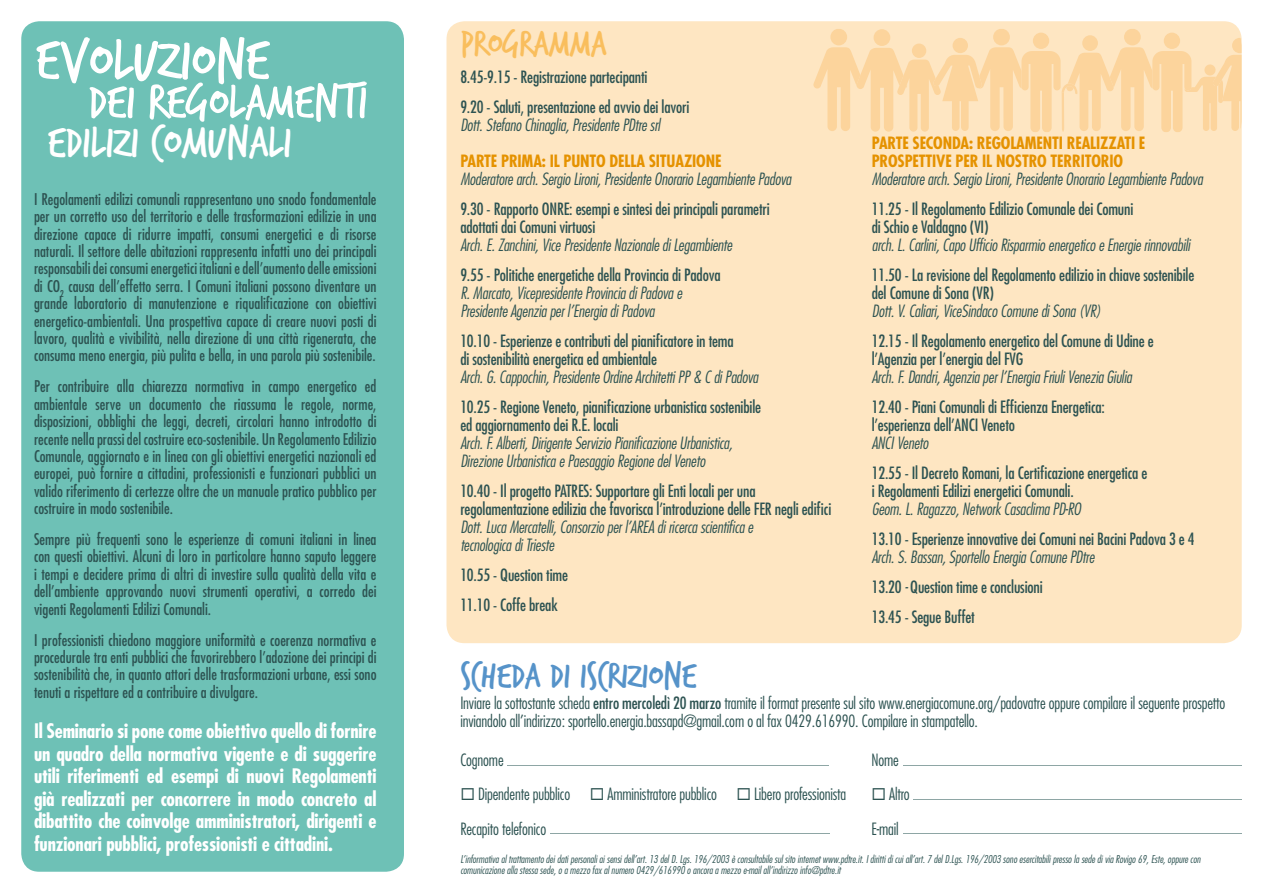
<style>
.page{position:relative;width:1263px;height:893px;background:#fff}
.page>*{position:absolute;margin:0;border:0;box-sizing:border-box;transform-origin:0 0}
.t1{font:63.6px "Trash Hand";color:#fff}
.t2{font:52.5px "Trash Hand";color:#fff}
.t3{font:48px "Trash Hand";color:#fff}
.t4{font:39px "Trash Hand";color:#5693c9}
.t5{font:39px "Trash Hand";color:#f9be5d}
.t6{font:700 condensed 19.5px/22.5px "Futura";letter-spacing:-.01em;color:#fff;text-align:justify}
.t7{font:condensed 16.5px/18px "Futura";letter-spacing:-.01em;color:#2d5352}
.t8{font:italic 300 condensed 16.5px/18px "Futura";letter-spacing:-.01em;color:#2d5352}
.t9{font:300 condensed 16.5px/18px "Futura";letter-spacing:-.01em;color:#2d5352}
.t10{font:700 condensed 16.5px/18px "Futura";letter-spacing:-.01em;color:#e59200}
.t11{font:condensed 15.75px/17.4px "Futura";color:#2d5352;text-align:justify}
.t12{font:italic 300 condensed 10.5px/10.5px "Futura";color:#2d5352}
.s1{font-weight:300;font-style:italic}
.s2{font-weight:400}
</style>
<div class="page">
<div style="left:21px;top:21px;width:383px;height:851px;background:#6ec1b6;border-radius:18px"></div>
<div style="left:446px;top:21px;width:796px;height:622px;background:#fee6c2;border-radius:18px"></div>
<hr style="left:507px;top:765px;width:322px;height:1px;background:#8ea6a5">
<hr style="left:550px;top:833px;width:279px;height:1px;background:#8ea6a5">
<hr style="left:903px;top:765px;width:339px;height:1px;background:#8ea6a5">
<hr style="left:903px;top:833px;width:339px;height:1px;background:#8ea6a5">
<hr style="left:913px;top:799px;width:329px;height:1px;background:#8ea6a5">
<div style="left:830px;top:29px;width:17px;height:16px;background:#fcd49c;border-radius:50%"></div>
<div style="left:873px;top:29px;width:17px;height:17px;background:#fcd49c;border-radius:50%"></div>
<div style="left:1124px;top:29px;width:17px;height:16px;background:#fcd49c;border-radius:50%"></div>
<svg style="left:1082px;top:35px;width:16px;height:16px"></svg>
<div style="left:1164px;top:33px;width:16px;height:16px;background:#fcd49c;border-radius:50%"></div>
<div style="left:993px;top:29px;width:17px;height:16px;background:#fcd49c;border-radius:50%"></div>
<div style="left:1033px;top:33px;width:16px;height:16px;background:#fcd49c;border-radius:50%"></div>
<svg style="left:813px;top:38px;width:429px;height:94px"></svg>
<h1 class="t1" style="left:36px;top:29px;width:235px">EVOLUZIONE</h1>
<h2 class="t2" style="left:89px;top:76px;width:280px">DEI REGOLAMENTI</h2>
<h3 class="t3" style="left:48px;top:119px;width:245px">EDILIZI COMUNALI</h3>
<p class="t11" style="left:34px;top:190px;width:344px">I Regolamenti edilizi comunali rappresentano uno snodo fondamentale per un corretto uso del territorio e delle trasformazioni edilizie in una direzione capace di ridurre impatti, consumi energetici e di risorse naturali. Il settore delle abitazioni rappresenta infatti uno dei principali responsabili dei consumi energetici italiani e dell’aumento delle emissioni di CO<sub>2</sub> causa dell’effetto serra. I Comuni italiani possono diventare un grande laboratorio di manutenzione e riqualificazione con obiettivi energetico-ambientali. Una prospettiva capace di creare nuovi posti di lavoro, qualità e vivibilità, nella direzione di una città rigenerata, che consuma meno energia, più pulita e bella, in una parola più sostenibile.</p>
<p class="t11" style="left:34px;top:378px;width:344px">Per contribuire alla chiarezza normativa in campo energetico ed ambientale serve un documento che riassuma le regole, norme, disposizioni, obblighi che leggi, decreti, circolari hanno introdotto di recente nella prassi del costruire eco-sostenibile. Un Regolamento Edilizio Comunale, aggiornato e in linea con gli obiettivi energetici nazionali ed europei, può fornire a cittadini, professionisti e funzionari pubblici un valido riferimento di certezze oltre che un manuale pratico pubblico per costruire in modo sostenibile.</p>
<p class="t11" style="left:34px;top:530px;width:344px">Sempre più frequenti sono le esperienze di comuni italiani in linea con questi obiettivi. Alcuni di loro in particolare hanno saputo leggere i tempi e decidere prima di altri di investire sulla qualità della vita e dell’ambiente approvando nuovi strumenti operativi, a corredo dei vigenti Regolamenti Edilizi Comunali.</p>
<p class="t11" style="left:34px;top:631px;width:344px">I professionisti chiedono maggiore uniformità e coerenza normativa e procedurale tra enti pubblici che favorirebbero l’adozione dei principi di sostenibilità che, in quanto attori delle trasformazioni urbane, essi sono tenuti a rispettare ed a contribuire a divulgare.</p>
<p class="t6" style="left:34px;top:720px;width:344px">Il Seminario si pone come obiettivo quello di fornire un quadro della normativa vigente e di suggerire utili riferimenti ed esempi di nuovi Regolamenti già realizzati per concorrere in modo concreto al dibattito che coinvolge amministratori, dirigenti e funzionari pubblici, professionisti e cittadini.</p>
<h3 class="t5" style="left:460px;top:24px;width:148px">PROGRAMMA</h3>
<p class="t7" style="left:460px;top:62px;width:231px;line-height:30px">8.45-9.15 - Registrazione partecipanti<br>9.20 - Saluti, presentazione ed avvio dei lavori</p>
<p class="t8" style="left:460px;top:116px;width:201px">Dott. Stefano Chinaglia, Presidente PDtre srl</p>
<p class="t10" style="left:460px;top:152px;width:263px">PARTE PRIMA: IL PUNTO DELLA SITUAZIONE</p>
<p class="t8" style="left:460px;top:170px;width:332px">Moderatore arch. Sergio Lironi, Presidente Onorario Legambiente Padova</p>
<p class="t7" style="left:460px;top:200px;width:311px">9.30 - Rapporto ONRE: esempi e sintesi dei principali parametri adottati dai Comuni virtuosi</p>
<p class="t8" style="left:460px;top:236px;width:273px">Arch. E. Zanchini, Vice Presidente Nazionale di Legambiente</p>
<p class="t7" style="left:460px;top:266px;width:262px">9.55 - Politiche energetiche della Provincia di Padova</p>
<p class="t8" style="left:460px;top:284px;width:223px">R. Marcato, Vicepresidente Provincia di Padova e<br>Presidente Agenzia per l’Energia di Padova</p>
<p class="t7" style="left:460px;top:332px;width:275px">10.10 - Esperienze e contributi del pianificatore in tema di sostenibilità energetica ed ambientale</p>
<p class="t8" style="left:460px;top:368px;width:300px">Arch. G. Cappochin, Presidente Ordine Architetti PP &amp; C di Padova</p>
<p class="t7" style="left:460px;top:398px;width:302px">10.25 - Regione Veneto, pianificazione urbanistica sostenibile ed aggiornamento dei R.E. locali</p>
<p class="t8" style="left:460px;top:434px;width:274px">Arch. F. Alberti, Dirigente Servizio Pianificazione Urbanistica,<br>Direzione Urbanistica e Paesaggio Regione del Veneto</p>
<p class="t7" style="left:460px;top:482px;width:372px">10.40 - Il progetto PATRES: Supportare gli Enti locali per una regolamentazione edilizia che favorisca l’introduzione delle FER negli edifici</p>
<p class="t8" style="left:460px;top:518px;width:294px">Dott. Luca Mercatelli, Consorzio per l’AREA di ricerca scientifica e tecnologica di Trieste</p>
<p class="t7" style="left:460px;top:560px;width:109px;line-height:30px">10.55 - Question time<br>11.10 - Coffe break</p>
<h3 class="t4" style="left:460px;top:657px;width:237px">SCHEDA DI ISCRIZIONE</h3>
<p class="t10" style="left:872px;top:134px;width:275px">PARTE SECONDA: REGOLAMENTI REALIZZATI E<br>PROSPETTIVE PER IL NOSTRO TERRITORIO</p>
<p class="t8" style="left:872px;top:170px;width:332px">Moderatore arch. Sergio Lironi, Presidente Onorario Legambiente Padova</p>
<p class="t7" style="left:872px;top:200px;width:263px">11.25 - Il Regolamento Edilizio Comunale dei Comuni di Schio e Valdagno (VI)</p>
<p class="t8" style="left:872px;top:236px;width:320px">arch. L. Carlini, Capo Ufficio Risparmio energetico e Energie rinnovabili</p>
<p class="t7" style="left:872px;top:266px;width:324px">11.50 - La revisione del Regolamento edilizio in chiave sostenibile del Comune di Sona (VR)</p>
<p class="t8" style="left:872px;top:302px;width:231px">Dott. V. Caliari, ViceSindaco Comune di Sona (VR)</p>
<p class="t7" style="left:872px;top:332px;width:284px">12.15 - Il Regolamento energetico del Comune di Udine e l’Agenzia per l’energia del FVG</p>
<p class="t8" style="left:872px;top:368px;width:262px">Arch. F. Dandri, Agenzia per l’Energia Friuli Venezia Giulia</p>
<p class="t7" style="left:872px;top:398px;width:235px">12.40 - Piani Comunali di Efficienza Energetica: l’esperienza dell’ANCI Veneto</p>
<p class="t8" style="left:872px;top:434px;width:58px">ANCI Veneto</p>
<p class="t7" style="left:872px;top:464px;width:277px">12.55 - Il Decreto Romani, la Certificazione energetica e i Regolamenti Edilizi energetici Comunali.</p>
<p class="t8" style="left:872px;top:500px;width:212px">Geom. L. Ragazzo, Network Casaclima PD-RO</p>
<p class="t7" style="left:872px;top:530px;width:324px">13.10 - Esperienze innovative dei Comuni nei Bacini Padova 3 e 4</p>
<p class="t7" style="left:872px;top:542px;width:224px;line-height:30px"><span class="s1">Arch. S. Bassan, Sportello Energia Comune PDtre<br></span>13.20 <span class="s1">-</span> Question time e conclusioni<br>13.45 - Segue Buffet</p>
<p class="t9" style="left:460px;top:693px;width:766px">Inviare la sottostante scheda <span class="s2">entro mercoledì 20 marzo</span> tramite il format presente sul sito www.energiacomune.org/padovatre oppure compilare il seguente prospetto inviandolo all’indirizzo: sportello.energia.bassapd@gmail.com o al fax 0429.616990. Compilare in stampatello.</p>
<p class="t9" style="left:460px;top:751px;width:45px">Cognome</p>
<p class="t9" style="left:871px;top:751px;width:29px">Nome</p>
<p class="t9" style="left:460px;top:785px;width:387px">◻ Dipendente pubblico ◻ Amministratore pubblico ◻ Libero professionista</p>
<p class="t9" style="left:871px;top:785px;width:40px">◻ Altro</p>
<p class="t9" style="left:460px;top:820px;width:87px">Recapito telefonico</p>
<p class="t9" style="left:871px;top:820px;width:29px">E-mail</p>
<p class="t12" style="left:460px;top:854px;width:742px">L’informativa al trattamento dei dati personali ai sensi dell’art. 13 del D. Lgs. 196/2003 è consultabile sul sito internet www.pdtre.it. I diritti di cui all’art. 7 del D.Lgs. 196/2003 sono esercitabili presso la sede di via Rovigo 69, Este, oppure con comunicazione alla stessa sede, o a mezzo fax al numero 0429/616990 o ancora a mezzo e-mail all’indirizzo info@pdtre.it</p>
</div>
